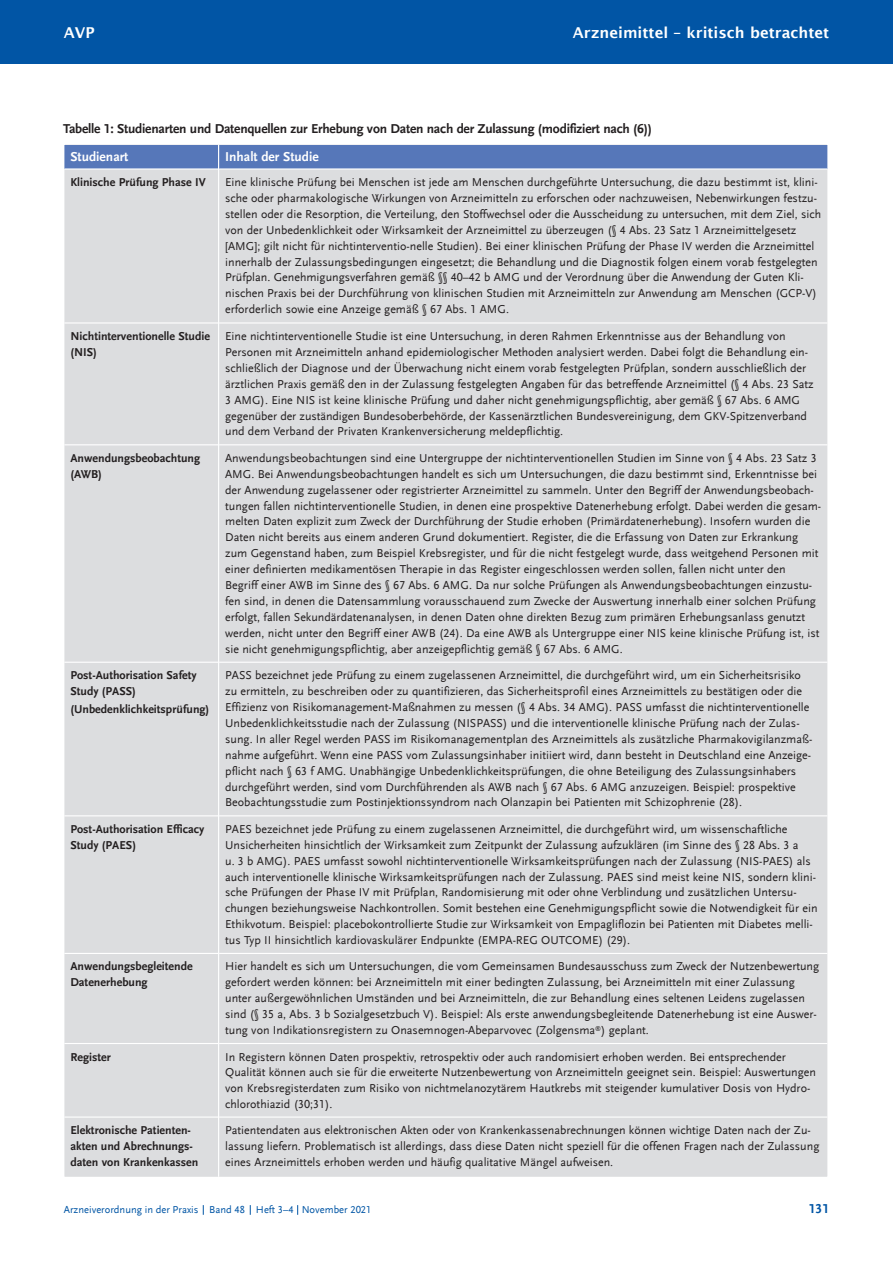
<style>
.page{position:relative;width:893px;height:1263px;background:#fff}
.page>*{position:absolute;margin:0;border:0;box-sizing:border-box;transform-origin:0 0}
.t1{font:600 15px "Lucida Sans";color:#fff}
.t2{font:700 13.5px "Scala Sans LF";letter-spacing:-.015em;color:#231f20}
.t3{font:700 13.5px "Scala Sans LF";color:#fff}
.t4{font:700 13.5px "Scala Sans LF";color:#0155a5}
.t5{font:12px/15.9px "Scala Sans LF";color:#231f20}
.t6{font:700 12px/15.9px "Scala Sans LF";color:#231f20}
.t7{font:10.5px "Scala Sans LF";color:#0155a5}
</style>
<div class="page">
<div style="left:0;top:0;width:893px;height:64px;background:#0155a5"></div>
<div style="left:64px;top:144px;width:764px;height:1033px;background:#dcdddf"></div>
<hr style="left:218px;top:145px;width:1px;height:1032px;background:#fff">
<hr style="left:64px;top:168px;width:154px;height:2px;background:#fff">
<hr style="left:219px;top:168px;width:608px;height:2px;background:#fff">
<hr style="left:64px;top:322px;width:154px;height:2px;background:#fff">
<hr style="left:219px;top:322px;width:608px;height:2px;background:#fff">
<hr style="left:64px;top:444px;width:154px;height:1px;background:#fff">
<hr style="left:219px;top:444px;width:608px;height:1px;background:#fff">
<hr style="left:64px;top:662px;width:154px;height:1px;background:#fff">
<hr style="left:219px;top:662px;width:608px;height:1px;background:#fff">
<hr style="left:64px;top:815px;width:154px;height:1px;background:#fff">
<hr style="left:219px;top:815px;width:608px;height:1px;background:#fff">
<hr style="left:64px;top:953px;width:154px;height:1px;background:#fff">
<hr style="left:219px;top:953px;width:608px;height:1px;background:#fff">
<hr style="left:64px;top:1043px;width:154px;height:1px;background:#fff">
<hr style="left:219px;top:1043px;width:608px;height:1px;background:#fff">
<hr style="left:64px;top:1116px;width:154px;height:2px;background:#fff">
<hr style="left:219px;top:1116px;width:608px;height:2px;background:#fff">
<p class="t1" style="left:64px;top:24px;width:32px">AVP</p>
<p class="t1" style="left:573px;top:24px;width:258px">Arzneimittel – kritisch betrachtet</p>
<p class="t2" style="left:63px;top:121px;width:590px">Tabelle 1: Studienarten und Datenquellen zur Erhebung von Daten nach der Zulassung (modifiziert nach (6))</p>
<p class="t3" style="left:70px;top:149px;width:60px">Studienart</p>
<p class="t3" style="left:225px;top:149px;width:95px">Inhalt der Studie</p>
<p class="t6" style="left:70px;top:174px;width:137px">Klinische Prüfung Phase IV</p>
<p class="t5" style="left:225px;top:174px;width:598px">Eine klinische Prüfung bei Menschen ist jede am Menschen durchgeführte Untersuchung, die dazu bestimmt ist, klini&shy;sche oder pharmakologische Wirkungen von Arzneimitteln zu erforschen oder nachzuweisen, Nebenwirkungen festzu&shy;stellen oder die Resorption, die Verteilung, den Stoffwechsel oder die Ausscheidung zu untersuchen, mit dem Ziel, sich von der Unbedenklichkeit oder Wirksamkeit der Arzneimittel zu überzeugen (§ 4 Abs. 23 Satz 1 Arznei mittelgesetz [AMG]; gilt nicht für nichtinterventio-nelle Studien). Bei einer klinischen Prüfung der Phase IV werden die Arzneimittel innerhalb der Zulas sungs bedingungen eingesetzt; die Behandlung und die Diagnostik folgen einem vorab festgelegten Prüfplan. Genehmigungsverfahren gemäß §§ 40–42 b AMG und der Verordnung über die Anwen dung der Guten Kli - nischen Praxis bei der Durchführung von klinischen Studien mit Arzneimitteln zur Anwendung am Menschen (GCP-V) erforderlich sowie eine Anzeige gemäß § 67 Abs. 1 AMG.</p>
<p class="t6" style="left:70px;top:328px;width:141px">Nichtinterventionelle Studie (NIS)</p>
<p class="t5" style="left:225px;top:328px;width:590px">Eine nichtinterventionelle Studie ist eine Untersuchung, in deren Rahmen Erkenntnisse aus der Behand lung von Personen mit Arzneimitteln anhand epidemiologischer Methoden analysiert werden. Dabei folgt die Behandlung ein&shy;schließlich der Diagnose und der Überwachung nicht einem vorab festgelegten Prüf plan, sondern ausschließlich der ärztlichen Praxis gemäß den in der Zulassung festgelegten Angaben für das betreffende Arzneimittel (§ 4 Abs. 23 Satz 3 AMG). Eine NIS ist keine klinische Prüfung und daher nicht genehmigungspflichtig, aber gemäß § 67 Abs. 6 AMG gegenüber der zuständigen Bundes ober be hörde, der Kassenärztlichen Bundesvereini gung, dem GKV-Spitzen ver band und dem Verband der Privaten Kran ken v ersicherung meldepflichtig.</p>
<p class="t6" style="left:70px;top:450px;width:131px">Anwendungsbeobachtung (AWB)</p>
<p class="t5" style="left:225px;top:450px;width:597px">Anwendungsbeobachtungen sind eine Untergruppe der nichtinterventionellen Studien im Sinne von § 4 Abs. 23 Satz 3<br>AMG. Bei Anwendungsbeobachtungen handelt es sich um Untersuchungen, die dazu bestimmt sind, Erkenntnisse bei der Anwendung zugelassener oder registrierter Arzneimittel zu sammeln. Unter den Begriff der Anwendungsbe ob ach - tungen fallen nichtinterventionelle Studien, in denen eine prospektive Datenerhebung erfolgt. Dabei werden die gesam&shy;melten Daten explizit zum Zweck der Durch führung der Studie erhoben (Primär datenerhebung). Insofern wurden die Daten nicht bereits aus einem anderen Grund dokumentiert. Register, die die Erfassung von Daten zur Erkrankung zum Gegenstand haben, zum Beispiel Krebsregister, und für die nicht festgelegt wurde, dass weitgehend Personen mit einer definierten medikamentösen Therapie in das Register eingeschlossen werden sollen, fallen nicht unter den Begriff einer AWB im Sinne des § 67 Abs. 6 AMG. Da nur solche Prüfungen als Anwendungsbeobach tungen einzustu&shy;fen sind, in denen die Datensammlung vorausschauend zum Zwecke der Auswertung innerhalb einer solchen Prüfung erfolgt, fallen Sekundärdatenana lysen, in denen Daten ohne direkten Bezug zum primären Erhebungsanlass genutzt werden, nicht unter den Begriff einer AWB (24). Da eine AWB als Unter gruppe einer NIS keine klinische Prüfung ist, ist sie nicht genehmigungspflichtig, aber anzeigepflichtig gemäß § 67 Abs. 6 AMG.</p>
<p class="t6" style="left:70px;top:668px;width:128px">Post-Authorisation Safety<br>Study (PASS)</p>
<p class="t6" style="left:70px;top:702px;width:140px">(Unbedenklichkeitsprüfung)</p>
<p class="t5" style="left:225px;top:668px;width:589px">PASS bezeichnet jede Prüfung zu einem zugelassenen Arzneimittel, die durchgeführt wird, um ein Sicher heitsrisiko zu ermitteln, zu beschreiben oder zu quantifizieren, das Sicherheitsprofil eines Arzneimittels zu bestätigen oder die Effizienz von Risikomanagement-Maßnahmen zu messen (§ 4 Abs. 34 AMG). PASS umfasst die nichtinterventionelle Unbedenklichkeitsstudie nach der Zulassung (NISPASS) und die interventionelle klinische Prüfung nach der Zulas - sung. In aller Regel werden PASS im Risikomanagementplan des Arzneimittels als zusätzliche Pharmakovigi lanz maß - nahme aufgeführt. Wenn eine PASS vom Zulassungs inhaber initiiert wird, dann besteht in Deutschland eine Anzeige - pflicht nach § 63 f AMG. Unabhängige Unbedenklichkeitsprüfungen, die ohne Beteiligung des Zulassungs inhabers durchgeführt werden, sind vom Durchführenden als AWB nach § 67 Abs. 6 AMG anzuzeigen. Beispiel: prospektive Beobachtungsstudie zum Postinjektionssyndrom nach Olanzapin bei Patienten mit Schizophrenie (28).</p>
<p class="t6" style="left:70px;top:821px;width:136px">Post-Authorisation Efficacy<br>Study (PAES)</p>
<p class="t5" style="left:225px;top:821px;width:594px">PAES bezeichnet jede Prüfung zu einem zugelassenen Arzneimittel, die durchgeführt wird, um wissenschaftliche Unsicherheiten hinsichtlich der Wirksamkeit zum Zeitpunkt der Zulassung aufzuklären (im Sinne des § 28 Abs. 3 a<br>u. 3 b AMG). PAES umfasst sowohl nichtinterventionelle Wirksamkeitsprüfungen nach der Zulassung (NIS-PAES) als auch interventionelle klinische Wirksamkeitsprüfungen nach der Zulassung. PAES sind meist keine NIS, sondern klini&shy;sche Prüfungen der Phase IV mit Prüfplan, Randomi sie rung mit oder ohne Verblindung und zusätzlichen Unter su - chungen beziehungsweise Nachkontrollen. Somit bestehen eine Genehmigungspflicht sowie die Notwendig keit für ein Ethik votum. Beispiel: placebokontrollierte Studie zur Wirksamkeit von Empagliflozin bei Patienten mit Diabe tes melli&shy;tus Typ II hinsichtlich kardiovaskulärer Endpunkte (EMPA-REG OUTCOME) (29).</p>
<p class="t6" style="left:70px;top:959px;width:124px">Anwendungsbegleitende<br>Datenerhebung</p>
<p class="t5" style="left:225px;top:959px;width:596px">Hier handelt es sich um Untersuchungen, die vom Gemeinsamen Bundesausschuss zum Zweck der Nut zen bewertung gefordert werden können: bei Arzneimitteln mit einer bedingten Zulassung, bei Arzneimit teln mit einer Zulassung unter außergewöhnlichen Umständen und bei Arzneimitteln, die zur Behandlung eines seltenen Leidens zugelassen sind (§ 35 a, Abs. 3 b Sozialgesetzbuch V). Beispiel: Als erste anwendungsbegleitende Datenerhebung ist eine Auswer - tung von Indikationsregistern zu Onasemnogen-Abepar vovec (Zolgensma<sup>®</sup>) geplant.</p>
<p class="t6" style="left:70px;top:1049px;width:42px">Register</p>
<p class="t5" style="left:225px;top:1049px;width:592px">In Registern können Daten prospektiv, retrospektiv oder auch randomisiert erhoben werden. Bei entsprechender Qualität können auch sie für die erweiterte Nutzenbewertung von Arzneimitteln geeignet sein. Beispiel: Auswertun gen von Krebsregisterdaten zum Risiko von nichtmelanozytärem Hautkrebs mit steigender kumulativer Dosis von Hydro - chlorothiazid (30;31).</p>
<p class="t6" style="left:70px;top:1122px;width:129px">Elektronische Patienten - akten und Abrechnungs - daten von Krankenkassen</p>
<p class="t5" style="left:225px;top:1122px;width:596px">Patientendaten aus elektronischen Akten oder von Krankenkassenabrechnungen können wichtige Daten nach der Zu - las sung liefern. Problematisch ist allerdings, dass diese Daten nicht speziell für die offenen Fragen nach der Zulassung eines Arzneimittels erhoben werden und häufig qualitative Mängel aufweisen.</p>
<p class="t7" style="left:64px;top:1204px;width:309px">Arzneiverordnung in der Praxis Band 48 Heft 3–4 November 2021</p>
<p class="t4" style="left:809px;top:1201px;width:22px">131</p>
</div>
